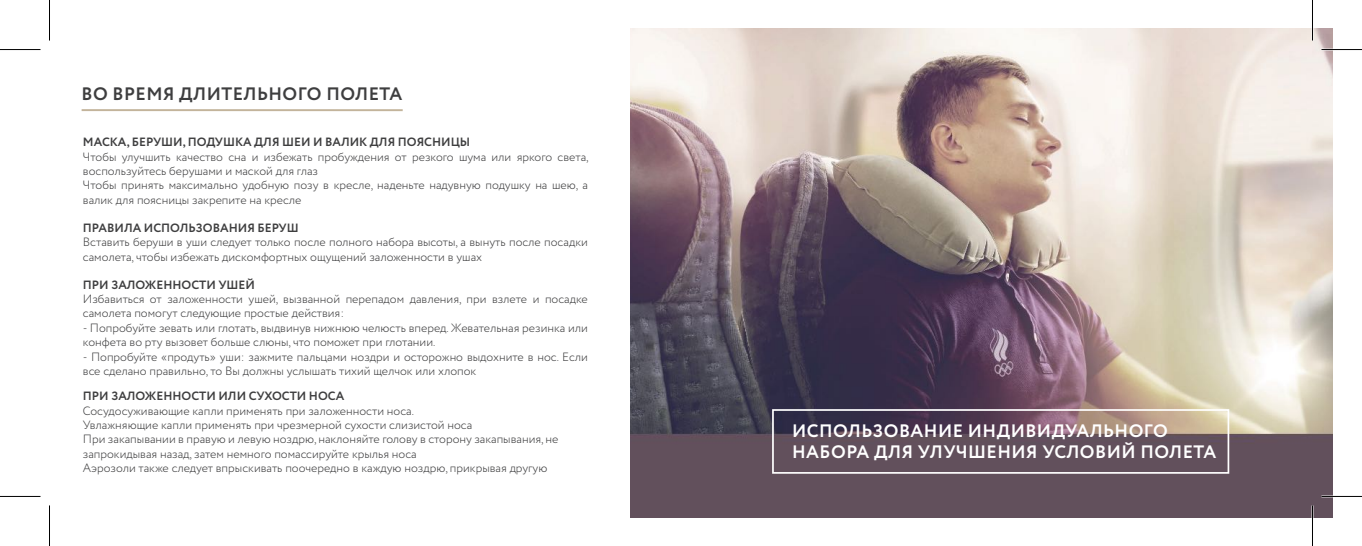
<style>
.page{position:relative;width:1362px;height:546px;background:#fff}
.page>*{position:absolute;margin:0;border:0;box-sizing:border-box;transform-origin:0 0}
.t1{font:700 18px/21.6px "Circe";letter-spacing:.025em;color:#fff}
.t2{font:700 18px "Circe";letter-spacing:.025em;color:#3e3e3f}
.t3{font:300 12px/14.4px "Circe";color:#3e3e3f}
.t4{font:700 12px "Circe";color:#3e3e3f}
</style>
<div class="page">
<img style="left:630px;top:28px;width:703px;height:489px">
<hr style="left:82px;top:109px;width:321px;height:2px;background:#c3b49b">
<div style="left:772px;top:409px;width:457px;height:64px;border:2px solid #fff"></div>
<hr style="left:1321px;top:495px;width:41px;height:2px;background:#fff">
<hr style="left:1311px;top:0;width:2px;height:41px;background:#fff">
<hr style="left:1311px;top:505px;width:2px;height:40px;background:#fff">
<hr style="left:0;top:49px;width:40px;height:1px;background:#000">
<hr style="left:1321px;top:49px;width:41px;height:1px;background:#000">
<hr style="left:0;top:496px;width:40px;height:1px;background:#000">
<hr style="left:1321px;top:496px;width:41px;height:1px;background:#000">
<hr style="left:49px;top:0;width:1px;height:41px;background:#000">
<hr style="left:49px;top:505px;width:1px;height:40px;background:#000">
<hr style="left:1312px;top:0;width:1px;height:41px;background:#000">
<hr style="left:1312px;top:505px;width:1px;height:40px;background:#000">
<h1 class="t2" style="left:82px;top:82px;width:322px">ВО ВРЕМЯ ДЛИТЕЛЬНОГО ПОЛЕТА</h1>
<p class="t4" style="left:83px;top:134px;width:389px">МАСКА, БЕРУШИ, ПОДУШКА ДЛЯ ШЕИ И ВАЛИК ДЛЯ ПОЯCНИЦЫ</p>
<p class="t3" style="left:83px;top:150px;width:507px">Чтобы улучшить качество сна и избежать пробуждения от резкого шума или яркого света, воспользуйтесь берушами и маской для глаз<br>Чтобы принять максимально удобную позу в кресле, наденьте надувную подушку на шею, а валик для поясницы закрепите на кресле</p>
<p class="t4" style="left:83px;top:219px;width:217px">ПРАВИЛА ИСПОЛЬЗОВАНИЯ БЕРУШ</p>
<p class="t3" style="left:83px;top:235px;width:506px">Вставить беруши в уши следует только после полного набора высоты, а вынуть после посадки самолета, чтобы избежать дискомфортных ощущений заложенности в ушах</p>
<p class="t4" style="left:83px;top:276px;width:174px">ПРИ ЗАЛОЖЕННОСТИ УШЕЙ</p>
<p class="t3" style="left:83px;top:292px;width:506px">Избавиться от заложенности ушей, вызванной перепадом давления, при взлете и посадке самолета помогут следующие простые действия:</p>
<p class="t3" style="left:83px;top:320px;width:507px">- Попробуйте зевать или глотать, выдвинув нижнюю челюсть вперед. Жевательная резинка или конфета во рту вызовет больше слюны, что поможет при глотании.</p>
<p class="t3" style="left:83px;top:349px;width:507px">- Попробуйте «продуть» уши: зажмите пальцами ноздри и осторожно выдохните в нос. Если все сделано правильно, то Вы должны услышать тихий щелчок или хлопок</p>
<p class="t4" style="left:83px;top:388px;width:263px">ПРИ ЗАЛОЖЕННОСТИ ИЛИ СУХОСТИ НОСА</p>
<p class="t3" style="left:83px;top:403px;width:477px">Сосудосуживающие капли применять при заложенности носа.<br>Увлажняющие капли применять при чрезмерной сухости слизистой носа<br>При закапывании в правую и левую ноздрю, наклоняйте голову в сторону закапывания, не запрокидывая назад, затем немного помассируйте крылья носа<br>Аэрозоли также следует впрыскивать поочередно в каждую ноздрю, прикрывая другую</p>
<h1 class="t1" style="left:792px;top:420px;width:426px">ИСПОЛЬЗОВАНИЕ ИНДИВИДУАЛЬНОГО<br>НАБОРА ДЛЯ УЛУЧШЕНИЯ УСЛОВИЙ ПОЛЕТА</h1>
</div>
